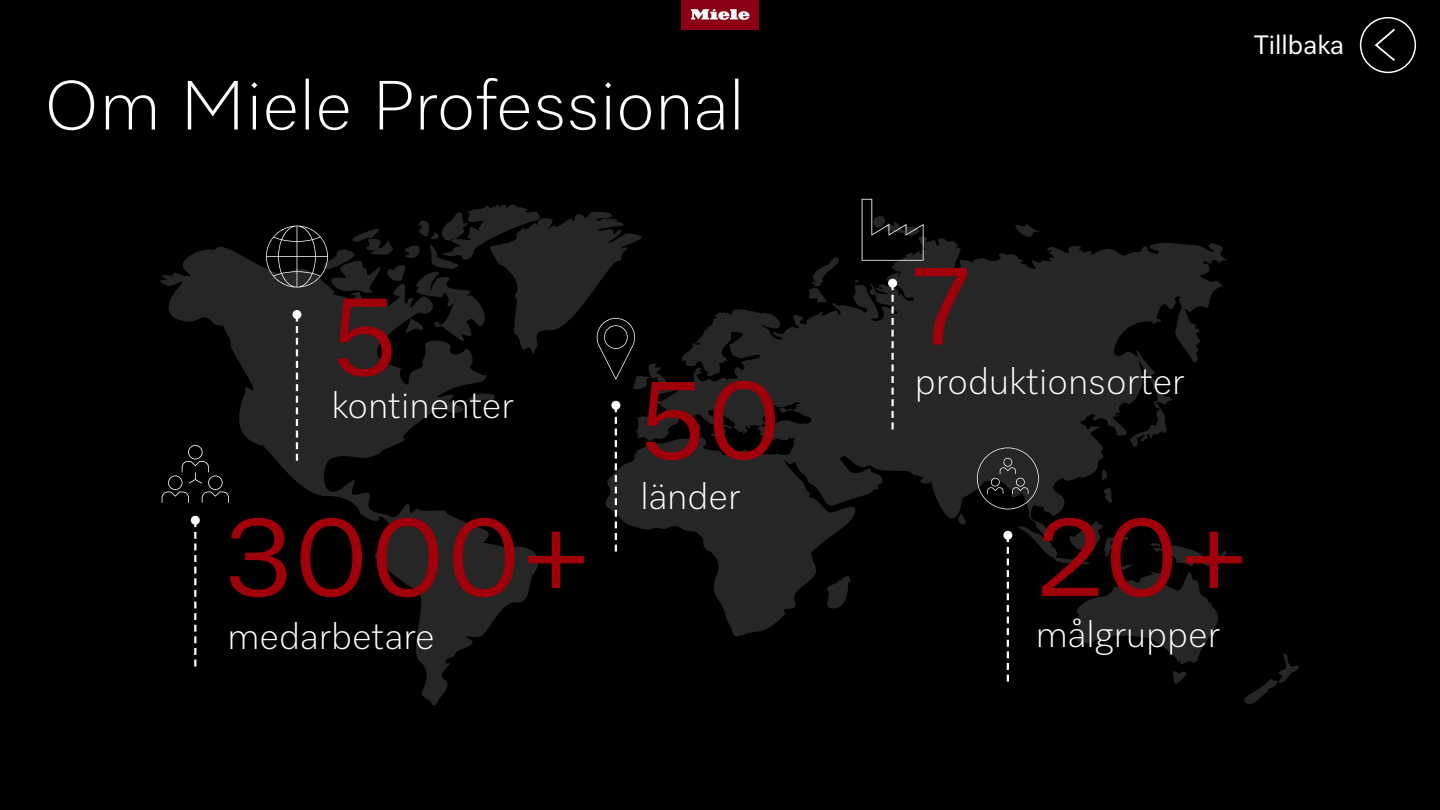
<style>
.page{position:relative;width:1440px;height:810px;background:#000}
.page>*{position:absolute;margin:0;border:0;box-sizing:border-box;transform-origin:0 0}
.t1{font:112.5px "Miele Elements";color:#9f000a}
.t2{font:300 71.25px "Miele Elements";color:#fff}
.t3{font:300 37.5px "Miele Elements";color:#fff}
.t4{font:27px "Miele Elements";color:#fff}
</style>
<div class="page">
<svg style="left:160px;top:204px;width:1139px;height:501px"></svg>
<img style="left:681px;top:0;width:78px;height:30px">
<svg style="left:1374px;top:28px;width:21px;height:33px"></svg>
<div style="left:1360px;top:17px;width:56px;height:56px;border:2px solid #fff;border-radius:50%"></div>
<svg style="left:296px;top:319px;width:2px;height:142px"></svg>
<div style="left:292px;top:310px;width:9px;height:9px;background:#fff;border-radius:50%"></div>
<svg style="left:891px;top:288px;width:3px;height:141px"></svg>
<div style="left:888px;top:279px;width:9px;height:9px;background:#fff;border-radius:50%"></div>
<svg style="left:615px;top:410px;width:2px;height:142px"></svg>
<div style="left:611px;top:401px;width:9px;height:9px;background:#fff;border-radius:50%"></div>
<svg style="left:194px;top:525px;width:2px;height:142px"></svg>
<div style="left:191px;top:516px;width:9px;height:9px;background:#fff;border-radius:50%"></div>
<svg style="left:1007px;top:540px;width:2px;height:142px"></svg>
<div style="left:1003px;top:531px;width:9px;height:9px;background:#fff;border-radius:50%"></div>
<svg style="left:266px;top:226px;width:62px;height:62px"></svg>
<svg style="left:162px;top:445px;width:67px;height:58px"></svg>
<svg style="left:597px;top:318px;width:38px;height:62px"></svg>
<svg style="left:862px;top:199px;width:62px;height:62px"></svg>
<svg style="left:977px;top:448px;width:62px;height:61px"></svg>
<h2 class="t2" style="left:44px;top:60px;width:703px">Om Miele Professional</h2>
<p class="t4" style="left:1254px;top:28px;width:91px">Tillbaka</p>
<h1 class="t1" style="left:331px;top:265px;width:68px">5</h1>
<p class="t3" style="left:332px;top:381px;width:184px">kontinenter</p>
<h1 class="t1" style="left:639px;top:349px;width:144px">50</h1>
<p class="t3" style="left:640px;top:472px;width:102px">länder</p>
<h1 class="t1" style="left:911px;top:234px;width:62px">7</h1>
<p class="t3" style="left:915px;top:357px;width:271px">produktionsorter</p>
<h1 class="t1" style="left:224px;top:486px;width:368px">3000+</h1>
<h1 class="t1" style="left:1036px;top:486px;width:214px">20+</h1>
<p class="t3" style="left:227px;top:612px;width:209px">medarbetare</p>
<p class="t3" style="left:1036px;top:610px;width:186px">målgrupper</p>
</div>
